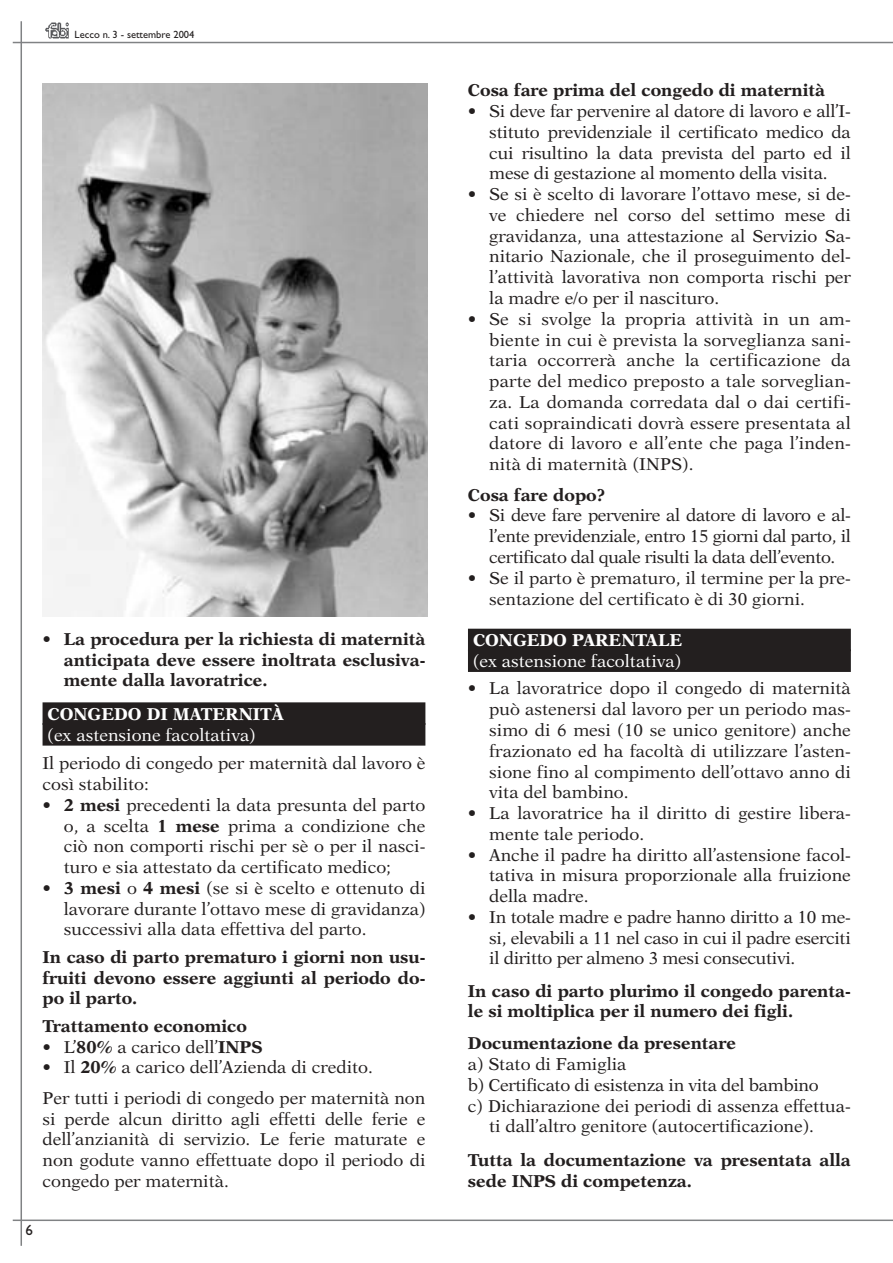
<style>
.page{position:relative;width:893px;height:1263px;background:#fff}
.page>*{position:absolute;margin:0;border:0;box-sizing:border-box;transform-origin:0 0}
.t1{font:17.25px/20.7px "New Aster";color:#231f1f;text-align:justify}
.t2{font:700 17.25px/20.7px "New Aster";color:#231f1f;text-align:justify}
.t3{font:17.25px "New Aster";color:#fff}
.t4{font:700 17.25px "New Aster";color:#fff}
.t5{font:15px "Gill Sans";color:#231f1f}
.t6{font:10.5px "Gill Sans";color:#231f1f}
.s1{font-weight:400}
.s2{font-weight:700}
</style>
<div class="page">
<hr style="left:13px;top:42px;width:879px;height:1px;background:#808284">
<img style="left:45px;top:22px;width:24px;height:17px">
<hr style="left:21px;top:21px;width:1px;height:1225px;background:#808284">
<hr style="left:13px;top:1220px;width:879px;height:1px;background:#808284">
<div style="left:43px;top:702px;width:382px;height:23px;background:#231f1f"></div>
<div style="left:43px;top:723px;width:382px;height:23px;background:#231f1f"></div>
<div style="left:468px;top:629px;width:382px;height:22px;background:#231f1f"></div>
<div style="left:468px;top:649px;width:382px;height:23px;background:#231f1f"></div>
<img style="left:43px;top:83px;width:384px;height:534px">
<p class="t6" style="left:75px;top:31px;width:121px">Lecco n. 3 - settembre 2004</p>
<p class="t2" style="left:64px;top:630px;width:363px;text-indent:-21px"><span class="s1">•</span> La procedura per la richiesta di maternità anticipata deve essere inoltrata esclusiva&shy;mente dalla lavoratrice.</p>
<p class="t4" style="left:48px;top:706px;width:238px">CONGEDO DI MATERNITÀ</p>
<p class="t3" style="left:48px;top:727px;width:209px">(ex astensione facoltativa)</p>
<p class="t1" style="left:43px;top:754px;width:384px">Il periodo di congedo per maternità dal lavoro è così stabilito:</p>
<p class="t1" style="left:64px;top:796px;width:363px;text-indent:-21px">• <span class="s2">2 mesi</span> precedenti la data presunta del parto o, a scelta <span class="s2">1 mese</span> prima a condizione che ciò non comporti rischi per sè o per il nasci&shy;turo e sia attestato da certificato medico;</p>
<p class="t1" style="left:64px;top:879px;width:363px;text-indent:-21px">• <span class="s2">3 mesi</span> o <span class="s2">4 mesi</span> (se si è scelto e ottenuto di lavorare durante l’ottavo mese di gravidanza) successivi alla data effettiva del parto.</p>
<p class="t2" style="left:43px;top:948px;width:384px">In caso di parto prematuro i giorni non usu&shy;fruiti devono essere aggiunti al periodo do&shy;po il parto.</p>
<p class="t2" style="left:43px;top:1017px;width:206px">Trattamento economico</p>
<p class="t1" style="left:43px;top:1038px;width:221px">• L’<span class="s2">80%</span> a carico dell’<span class="s2">INPS</span></p>
<p class="t1" style="left:43px;top:1053px;width:384px;line-height:30.5px">• Il <span class="s2">20%</span> a carico dell’Azienda di credito.<br>Per tutti i periodi di congedo per maternità non</p>
<p class="t1" style="left:43px;top:1109px;width:384px">si perde alcun diritto agli effetti delle ferie e dell’anzianità di servizio. Le ferie maturate e non godute vanno effettuate dopo il periodo di congedo per maternità.</p>
<p class="t5" style="left:26px;top:1225px;width:9px">6</p>
<p class="t2" style="left:468px;top:81px;width:359px">Cosa fare prima del congedo di maternità</p>
<p class="t1" style="left:489px;top:102px;width:363px;text-indent:-21px">• Si deve far pervenire al datore di lavoro e all’I&shy;stituto previdenziale il certificato medico da cui risultino la data prevista del parto ed il mese di gestazione al momento della visita.</p>
<p class="t1" style="left:489px;top:185px;width:363px;text-indent:-21px">• Se si è scelto di lavorare l’ottavo mese, si de&shy;ve chiedere nel corso del settimo mese di gravidanza, una attestazione al Servizio Sa&shy;nitario Nazionale, che il proseguimento del&shy;l’attività lavorativa non comporta rischi per la madre e/o per il nascituro.</p>
<p class="t1" style="left:489px;top:310px;width:363px;text-indent:-21px">• Se si svolge la propria attività in un am&shy;biente in cui è prevista la sorveglianza sani&shy;taria occorrerà anche la certificazione da parte del medico preposto a tale sorveglian&shy;za. La domanda corredata dal o dai certifi&shy;cati sopraindicati dovrà essere presentata al datore di lavoro e all’ente che paga l’inden&shy;nità di maternità (INPS).</p>
<p class="t2" style="left:468px;top:486px;width:139px">Cosa fare dopo?</p>
<p class="t1" style="left:489px;top:506px;width:363px;text-indent:-21px">• Si deve fare pervenire al datore di lavoro e al&shy;l’ente previdenziale, entro 15 giorni dal parto, il certificato dal quale risulti la data dell’evento.</p>
<p class="t1" style="left:489px;top:569px;width:363px;text-indent:-21px">• Se il parto è prematuro, il termine per la pre&shy;sentazione del certificato è di 30 giorni.</p>
<p class="t4" style="left:473px;top:633px;width:211px">CONGEDO PARENTALE</p>
<p class="t3" style="left:473px;top:654px;width:209px">(ex astensione facoltativa)</p>
<p class="t1" style="left:489px;top:679px;width:363px;text-indent:-21px">• La lavoratrice dopo il congedo di maternità può astenersi dal lavoro per un periodo mas&shy;simo di 6 mesi (10 se unico genitore) anche frazionato ed ha facoltà di utilizzare l’asten&shy;sione fino al compimento dell’ottavo anno di vita del bambino.</p>
<p class="t1" style="left:489px;top:804px;width:363px;text-indent:-21px">• La lavoratrice ha il diritto di gestire libera&shy;mente tale periodo.</p>
<p class="t1" style="left:489px;top:846px;width:363px;text-indent:-21px">• Anche il padre ha diritto all’astensione facol&shy;tativa in misura proporzionale alla fruizione della madre.</p>
<p class="t1" style="left:489px;top:908px;width:363px;text-indent:-21px">• In totale madre e padre hanno diritto a 10 me&shy;si, elevabili a 11 nel caso in cui il padre eserciti il diritto per almeno 3 mesi consecutivi.</p>
<p class="t2" style="left:468px;top:981px;width:384px">In caso di parto plurimo il congedo parenta&shy;le si moltiplica per il numero dei figli.</p>
<p class="t2" style="left:468px;top:1034px;width:269px">Documentazione da presentare</p>
<p class="t1" style="left:468px;top:1055px;width:160px">a) Stato di Famiglia</p>
<p class="t1" style="left:468px;top:1076px;width:352px">b) Certificato di esistenza in vita del bambino</p>
<p class="t1" style="left:468px;top:1097px;width:384px">c) Dichiarazione dei periodi di assenza effettua-</p>
<p class="t1" style="left:489px;top:1117px;width:326px">ti dall’altro genitore (autocertificazione).</p>
<p class="t2" style="left:468px;top:1151px;width:384px">Tutta la documentazione va presentata alla sede INPS di competenza.</p>
</div>
